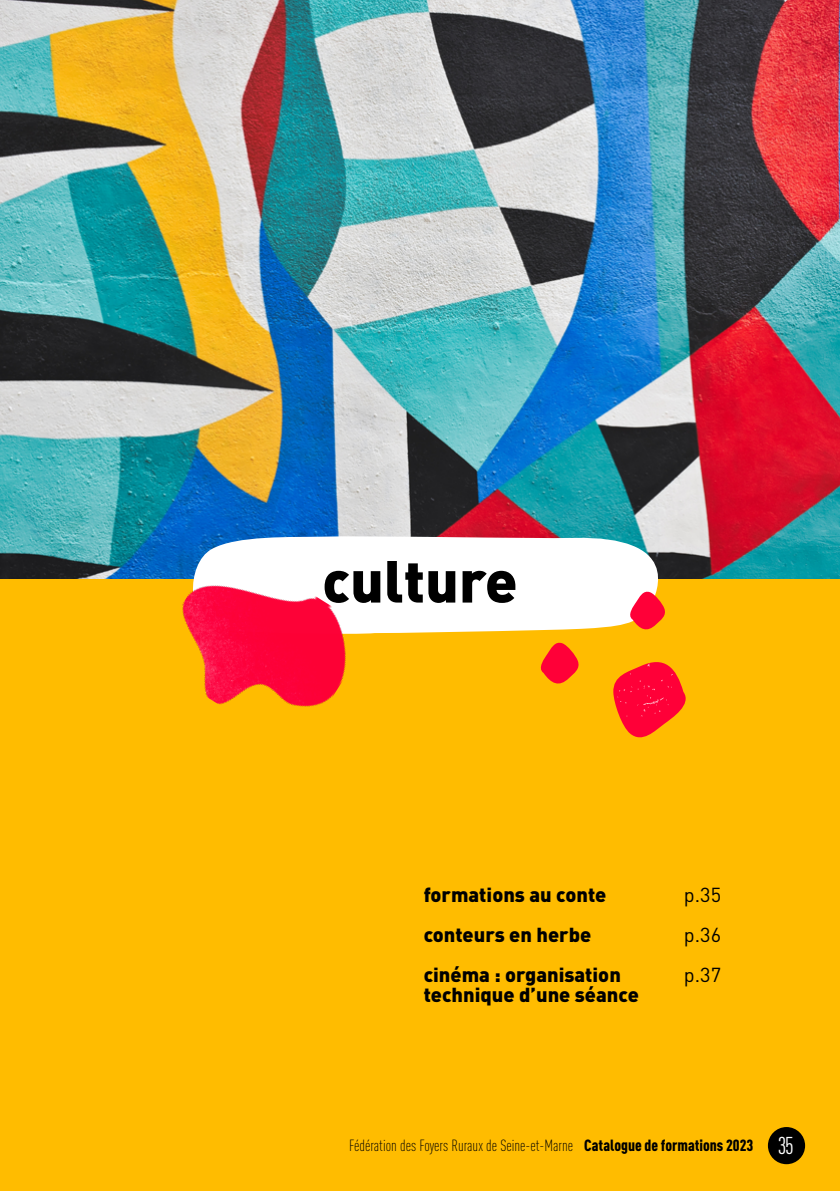
<style>
.page{position:relative;width:840px;height:1191px;background:#fff}
.page>*{position:absolute;margin:0;border:0;box-sizing:border-box;transform-origin:0 0}
.t1{font:900 58.4px "DIN Pro";color:#000}
.t2{font:900 20px/40px "DIN Pro";color:#000}
.t3{font:20px/40px "DIN Pro";color:#000;text-align:justify}
.t4{font:300 condensed 16px "DIN Pro";color:#000}
.t5{font:900 condensed 16px "DIN Pro";color:#000}
.s1{font-weight:400;font-size:24px;color:#fff}
.s2{font-weight:900}
</style>
<div class="page">
<div style="left:0;top:579px;width:839px;height:612px;background:#ffbc00"></div>
<div style="left:767px;top:1127px;width:37px;height:37px;background:#000;border-radius:50%"></div>
<img style="left:0;top:0;width:839px;height:579px">
<svg style="left:184px;top:535px;width:496px;height:99px;fill:#fff"></svg>
<img style="left:147px;top:539px;width:226px;height:168px">
<svg style="left:613px;top:662px;width:73px;height:76px"></svg>
<svg style="left:626px;top:589px;width:40px;height:44px"></svg>
<svg style="left:540px;top:642px;width:39px;height:42px"></svg>
<h1 class="t1" style="left:322px;top:531px;width:197px">culture</h1>
<p class="t2" style="left:423px;top:872px;width:199px">formations au conte conteurs en herbe cinéma : organisation</p>
<p class="t2" style="left:423px;top:972px;width:216px">technique d’une séance</p>
<p class="t3" style="left:683px;top:873px;width:39px">p.35 p.36 p.37</p>
<p class="t5" style="left:584px;top:1133px;width:211px">Catalogue de formations 2023 <span class="s1">35</span></p>
<p class="t4" style="left:349px;top:1134px;width:397px">Fédération des Foyers Ruraux de Seine-et-Marne <span class="s2">Catalogue de formations 2023</span></p>
<p class="t4" style="left:340px;top:1134px;width:225px">Fédération des Foyers Ruraux de Seine- t-Marne</p>
</div>
